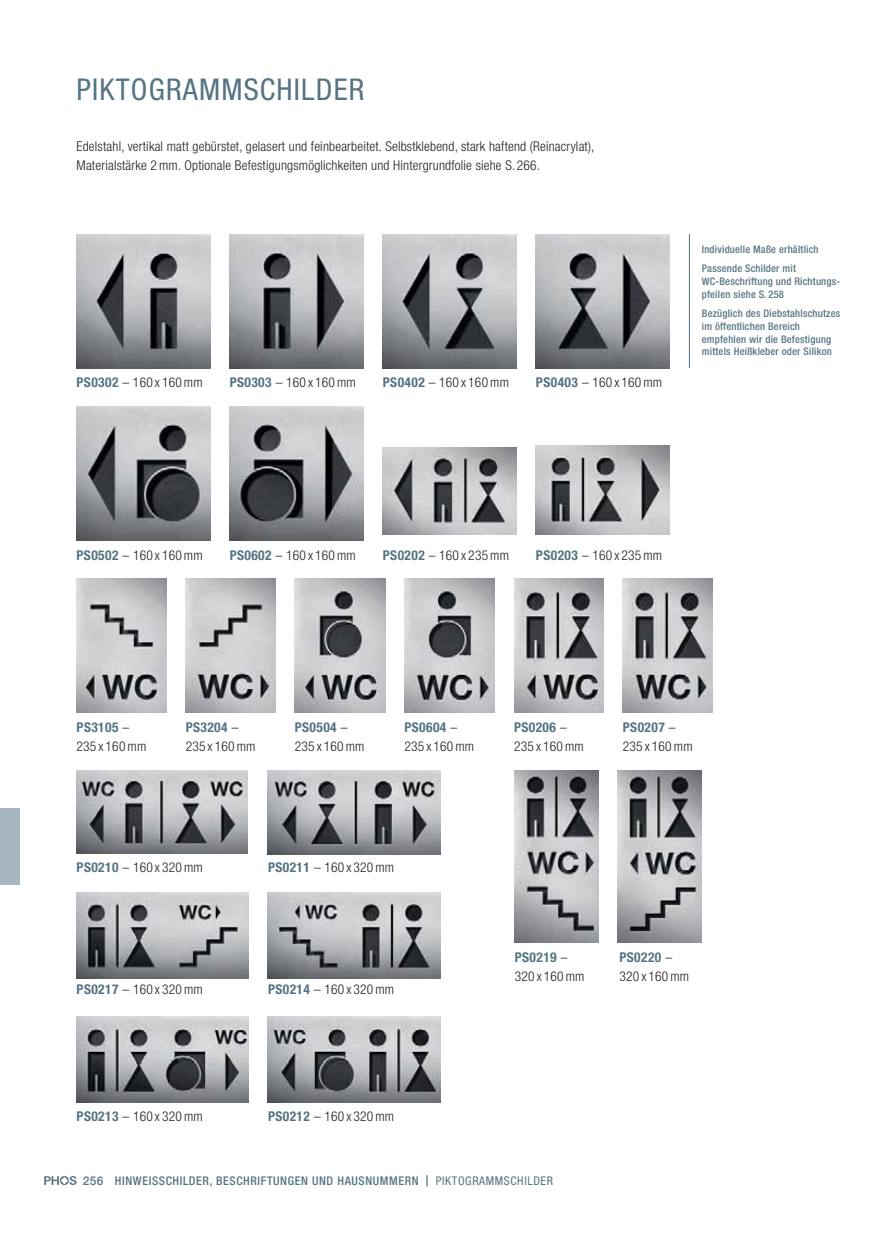
<style>
.page{position:relative;width:872px;height:1234px;background:#fff}
.page>*{position:absolute;margin:0;border:0;box-sizing:border-box;transform-origin:0 0}
.t1{font:condensed 30px "Helvetica Neue LT Std";letter-spacing:.04em;color:#557483}
.t2{font:300 condensed 13.5px/19.2px "Helvetica Neue LT Std";letter-spacing:.015em;color:#231f20}
.t3{font:500 condensed 12px "Helvetica Neue LT Std";letter-spacing:.05em;color:#557483}
.t4{font:500 condensed 10.5px/12.8px "Helvetica Neue LT Std";letter-spacing:.02em;color:#557483}
.s1{font-weight:700;color:#557483}
.s2{font-stretch:normal}
.s3{font-stretch:normal;font-size:11.25px}
.s4{font-weight:400}
</style>
<div class="page">
<img style="left:77px;top:234px;width:133px;height:134px">
<img style="left:230px;top:234px;width:134px;height:134px">
<img style="left:383px;top:234px;width:134px;height:134px">
<img style="left:535px;top:234px;width:135px;height:134px">
<img style="left:77px;top:406px;width:133px;height:134px">
<img style="left:230px;top:406px;width:134px;height:134px">
<img style="left:186px;top:578px;width:89px;height:134px">
<img style="left:295px;top:578px;width:90px;height:134px">
<img style="left:404px;top:578px;width:91px;height:134px">
<img style="left:514px;top:578px;width:89px;height:134px">
<img style="left:623px;top:578px;width:89px;height:134px">
<img style="left:77px;top:578px;width:89px;height:134px">
<img style="left:77px;top:770px;width:170px;height:83px">
<img style="left:268px;top:770px;width:172px;height:84px">
<img style="left:268px;top:892px;width:172px;height:86px">
<img style="left:77px;top:892px;width:172px;height:86px">
<img style="left:77px;top:1016px;width:172px;height:85px">
<img style="left:268px;top:1016px;width:172px;height:85px">
<img style="left:383px;top:447px;width:134px;height:87px">
<img style="left:536px;top:445px;width:134px;height:89px">
<img style="left:514px;top:770px;width:84px;height:172px">
<img style="left:617px;top:770px;width:84px;height:172px">
<hr style="left:689px;top:234px;width:1px;height:134px;background:#557483">
<svg style="left:44px;top:1176px;width:33px;height:8px"></svg>
<div style="left:0;top:808px;width:19px;height:76px;background:#a7b6bf"></div>
<h1 class="t1" style="left:77px;top:79px;width:289px">PIKTOGRAMMSCHILDER</h1>
<p class="t2" style="left:77px;top:138px;width:519px">Edelstahl, vertikal matt gebürstet, gelasert und feinbearbeitet. Selbstklebend, stark haftend (Reinacrylat),<br>Materialstärke 2 mm. Optionale Befestigungsmöglichkeiten und Hintergrundfolie siehe S. 266.</p>
<p class="t2" style="left:77px;top:374px;width:128px"><span class="s1">PS0302</span> – 160 x 160 mm</p>
<p class="t2" style="left:230px;top:374px;width:128px"><span class="s1">PS0303</span> – 160 x 160 mm</p>
<p class="t2" style="left:383px;top:374px;width:128px"><span class="s1">PS0402</span> – 160 x 160 mm</p>
<p class="t2" style="left:536px;top:374px;width:128px"><span class="s1">PS0403</span> – 160 x 160 mm</p>
<p class="t4" style="left:702px;top:241px;width:118px;line-height:19.2px">Individuelle Maße erhältlich<br>Passende Schilder mit</p>
<p class="t4" style="left:702px;top:276px;width:140px">WC-Beschriftung und Richtungs&shy;pfeilen siehe S. 258</p>
<p class="t4" style="left:702px;top:308px;width:140px">Bezüglich des Diebstahlschutzes im öffentlichen Bereich empfehlen wir die Befestigung mittels Heißkleber oder Silikon</p>
<p class="t2" style="left:77px;top:546px;width:128px"><span class="s1">PS0502</span> – 160 x 160 mm</p>
<p class="t2" style="left:230px;top:546px;width:128px"><span class="s1">PS0602</span> – 160 x 160 mm</p>
<p class="t2" style="left:383px;top:546px;width:128px"><span class="s1">PS0202</span> – 160 x 235 mm</p>
<p class="t2" style="left:536px;top:546px;width:128px"><span class="s1">PS0203</span> – 160 x 235 mm</p>
<p class="t2" style="left:77px;top:719px;width:71px"><span class="s1">PS3105</span> –<br>235 x 160 mm</p>
<p class="t2" style="left:186px;top:719px;width:71px"><span class="s1">PS3204</span> –<br>235 x 160 mm</p>
<p class="t2" style="left:295px;top:719px;width:71px"><span class="s1">PS0504</span> –<br>235 x 160 mm</p>
<p class="t2" style="left:404px;top:719px;width:71px"><span class="s1">PS0604</span> –<br>235 x 160 mm</p>
<p class="t2" style="left:514px;top:719px;width:71px"><span class="s1">PS0206</span> –<br>235 x 160 mm</p>
<p class="t2" style="left:623px;top:719px;width:71px"><span class="s1">PS0207</span> –<br>235 x 160 mm</p>
<p class="t2" style="left:77px;top:859px;width:128px"><span class="s1">PS0210</span> – 160 x 320 mm</p>
<p class="t2" style="left:268px;top:859px;width:128px"><span class="s1">PS0211</span> – 160 x 320 mm</p>
<p class="t2" style="left:77px;top:980px;width:128px"><span class="s1">PS0217</span> – 160 x 320 mm</p>
<p class="t2" style="left:268px;top:980px;width:128px"><span class="s1">PS0214</span> – 160 x 320 mm</p>
<p class="t2" style="left:77px;top:1108px;width:128px"><span class="s1">PS0213</span> – 160 x 320 mm</p>
<p class="t2" style="left:268px;top:1108px;width:128px"><span class="s1">PS0212</span> – 160 x 320 mm</p>
<p class="t2" style="left:515px;top:948px;width:71px"><span class="s1">PS0219</span> –<br>320 x 160 mm</p>
<p class="t2" style="left:619px;top:948px;width:71px"><span class="s1">PS0220</span> –<br>320 x 160 mm</p>
<p class="t3" style="left:83px;top:1176px;width:471px"><span class="s2">256</span> HINWEISSCHILDER, BESCHRIFTUNGEN UND HAUSNUMMERN <span class="s3">|</span> <span class="s4">PIKTOGRAMMSCHILDER</span></p>
</div>
